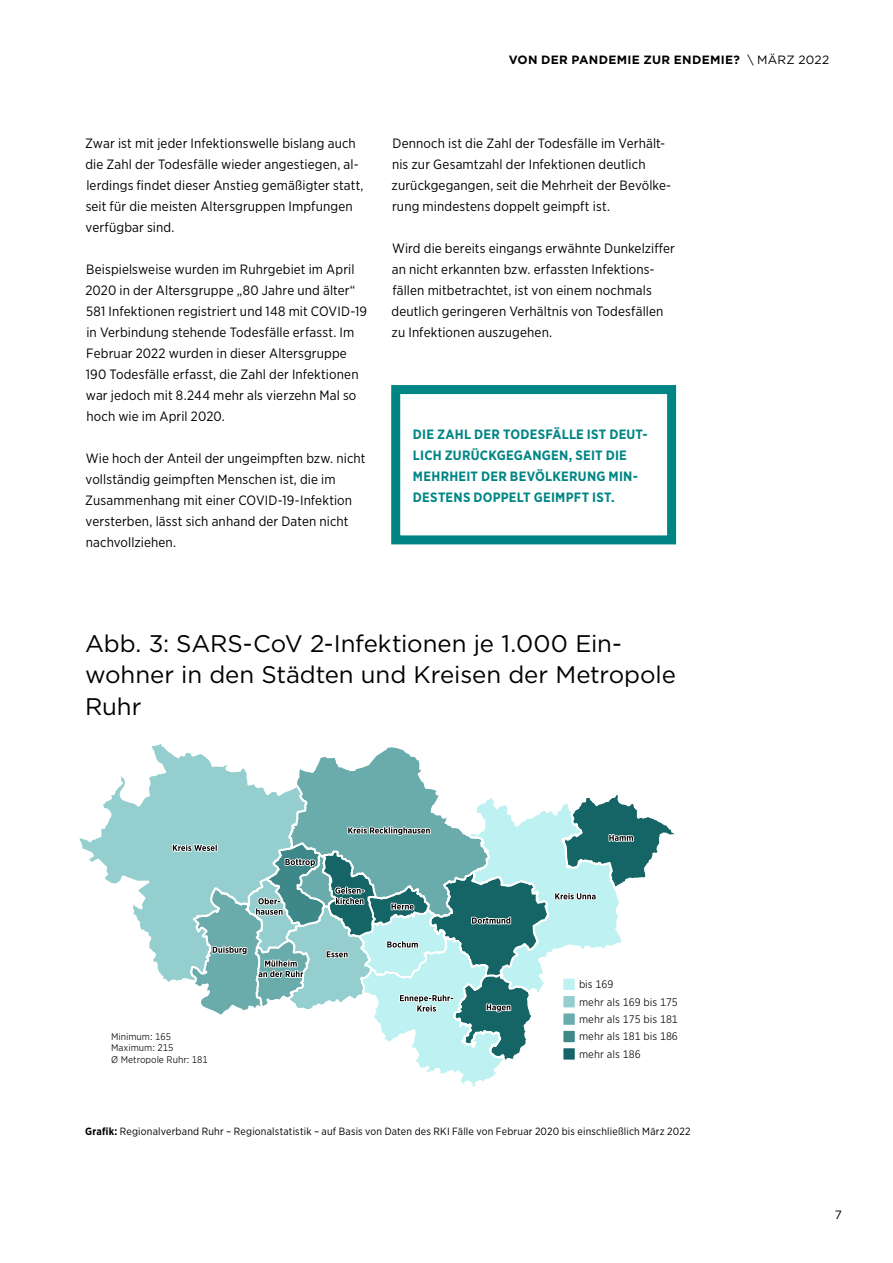
<style>
.page{position:relative;width:893px;height:1263px;background:#fff}
.page>*{position:absolute;margin:0;border:0;box-sizing:border-box;transform-origin:0 0}
.t1{font:24px/31.5px "Gotham";letter-spacing:-.005em;color:#000}
.t2{font:13.5px/21px "Gotham Narrow";letter-spacing:.01em;color:#000}
.t3{font:700 13.5px/21px "Gotham Narrow";letter-spacing:.02em;color:#008585}
.t4{font:700 12px "Gotham";letter-spacing:.025em;color:#000}
.t5{font:12px "Gotham";color:#000}
.t6{font:10.5px "Gotham Narrow";letter-spacing:.02em;color:#000}
.t7{font:10.5px/17.4px "Gotham Narrow Office";color:#000}
.t8{font:9.3px/11.6px "Gotham Narrow Office";color:#000}
.s1{font-weight:400}
.s2{font-weight:700}
</style>
<div class="page">
<div style="left:391px;top:385px;width:285px;height:159px;border:9px solid #008585"></div>
<svg style="left:79px;top:744px;width:92px;height:238px"></svg>
<svg style="left:171px;top:747px;width:503px;height:340px"></svg>
<div style="left:559px;top:968px;width:122px;height:96px;background:#fff"></div>
<div style="left:561px;top:977px;width:16px;height:15px;background:#bef1f1;border:2px solid #fff"></div>
<div style="left:561px;top:994px;width:16px;height:15px;background:#94cece;border:2px solid #fff"></div>
<div style="left:561px;top:1011px;width:16px;height:16px;background:#6aabac;border:2px solid #fff"></div>
<div style="left:561px;top:1029px;width:16px;height:15px;background:#3f8889;border:2px solid #fff"></div>
<div style="left:561px;top:1046px;width:16px;height:15px;background:#156566;border:2px solid #fff"></div>
<p class="t4" style="left:509px;top:51px;width:322px">VON DER PANDEMIE ZUR ENDEMIE? <span class="s1">\ MÄRZ 2022</span></p>
<p class="t2" style="left:85px;top:132px;width:280px">Zwar ist mit jeder Infektionswelle bislang auch die Zahl der Todesfälle wieder angestiegen, al&shy;lerdings findet dieser Anstieg gemäßigter statt, seit für die meisten Altersgruppen Impfungen verfügbar sind.</p>
<p class="t2" style="left:85px;top:258px;width:283px">Beispielsweise wurden im Ruhrgebiet im April 2020 in der Altersgruppe „80 Jahre und älter“ 581 Infektionen registriert und 148 mit COVID-19 in Verbindung stehende Todesfälle erfasst. Im Februar 2022 wurden in dieser Altersgruppe 190 Todesfälle erfasst, die Zahl der Infektionen war jedoch mit 8.244 mehr als vierzehn Mal so hoch wie im April 2020.</p>
<p class="t2" style="left:85px;top:447px;width:282px">Wie hoch der Anteil der ungeimpften bzw. nicht vollständig geimpften Menschen ist, die im Zusammenhang mit einer COVID-19-Infektion versterben, lässt sich anhand der Daten nicht nachvollziehen.</p>
<p class="t2" style="left:392px;top:132px;width:281px">Dennoch ist die Zahl der Todesfälle im Verhält&shy;nis zur Gesamtzahl der Infektionen deutlich zurückgegangen, seit die Mehrheit der Bevölke&shy;rung mindestens doppelt geimpft ist.</p>
<p class="t2" style="left:392px;top:237px;width:285px">Wird die bereits eingangs erwähnte Dunkelziffer an nicht erkannten bzw. erfassten Infektions&shy;fällen mitbetrachtet, ist von einem nochmals deutlich geringeren Verhältnis von Todesfällen zu Infektionen auszugehen.</p>
<p class="t3" style="left:413px;top:423px;width:236px">DIE ZAHL DER TODESFÄLLE IST DEUT-<br>LICH ZURÜCKGEGANGEN, SEIT DIE<br>MEHRHEIT DER BEVÖLKERUNG MIN-<br>DESTENS DOPPELT GEIMPFT IST.</p>
<h1 class="t1" style="left:85px;top:627px;width:592px">Abb. 3: SARS-CoV 2-Infektionen je 1.000 Ein&shy;wohner in den Städten und Kreisen der Metropole<br>Ruhr</h1>
<p class="t8" style="left:111px;top:1031px;width:98px">Minimum: 165<br>Maximum: 215<br>Ø Metropole Ruhr: 181</p>
<p class="t7" style="left:579px;top:976px;width:100px">bis 169<br>mehr als 169 bis 175 mehr als 175 bis 181 mehr als 181 bis 186 mehr als 186</p>
<p class="t6" style="left:85px;top:1124px;width:607px"><span class="s2">Grafik:</span> Regionalverband Ruhr – Regionalstatistik – auf Basis von Daten des RKI Fälle von Februar 2020 bis einschließlich März 2022</p>
<p class="t5" style="left:835px;top:1207px;width:9px">7</p>
</div>
